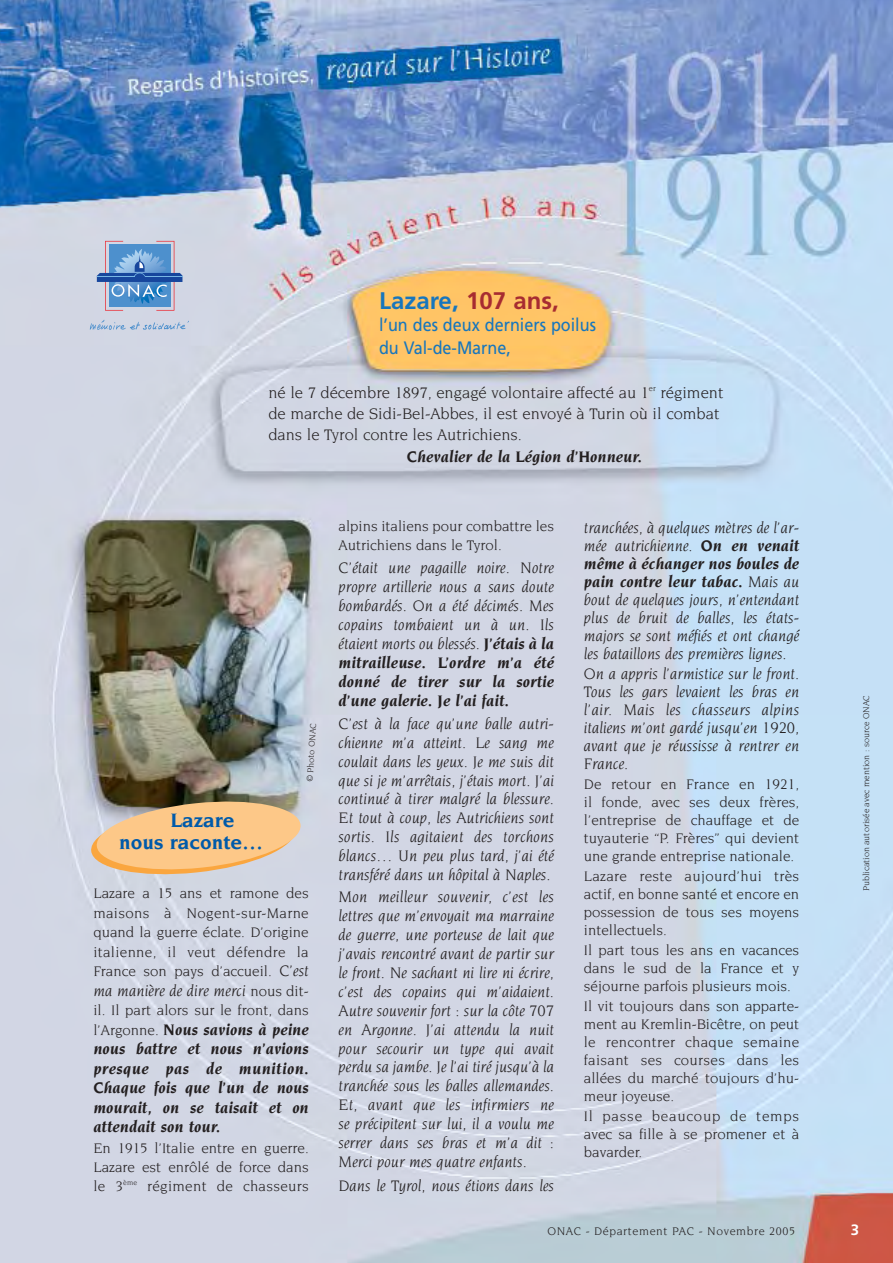
<style>
.page{position:relative;width:893px;height:1263px;background:#fff}
.page>*{position:absolute;margin:0;border:0;box-sizing:border-box;transform-origin:0 0}
.t1{font:700 24px "Frutiger";color:#1776bd}
.t2{font:700 21px/22.5px "Novarese";color:#005aaa}
.t3{font:18px/22.5px "Frutiger";color:#1776bd;scale:.9 1}
.t4{font:italic 16.5px/18.9px "Novarese";color:#231f20;text-align:justify}
.t5{font:italic 700 16.5px/19.5px "Novarese";color:#231f20;text-align:justify}
.t6{font:16.5px/21px "Novarese";color:#231f20}
.t7{font:15px/18px "Novarese";color:#231f20;text-align:justify}
.t8{font:700 15px "Frutiger";color:#fff}
.t9{font:12px "Novarese";letter-spacing:.05em;color:#231f20}
.t10{font:9px "Novarese";color:#231f20}
.s1{color:#a72c31}
.s2{font-style:italic;font-size:16.5px}
.s3{font-style:normal;font-size:15px}
.s4{font-weight:400;font-style:normal;font-size:15px}
.s5{font-weight:700}
</style>
<div class="page">
<img style="left:0;top:0;width:893px;height:1263px">
<svg style="left:89px;top:797px;width:213px;height:81px;background:#e0bc91"></svg>
<svg style="left:90px;top:320px;width:98px;height:10px"></svg>
<svg style="left:97px;top:241px;width:85px;height:70px;background:#7ca0cd"></svg>
<hr style="left:97px;top:276px;width:37px;height:1px;background:#77b6e4">
<hr style="left:145px;top:276px;width:37px;height:1px;background:#77b6e4">
<h1 class="t1" style="left:379px;top:291px;width:181px">Lazare, <span class="s1">107 ans,</span></h1>
<p class="t3" style="left:379px;top:315px;width:243px">l’un des deux derniers poilus du Val-de-Marne,</p>
<p class="t6" style="left:268px;top:383px;width:457px">né le 7 décembre 1897, engagé volontaire affecté au 1<sup>er</sup> régiment de marche de Sidi-Bel-Abbes, il est envoyé à Turin où il combat dans le Tyrol contre les Autrichiens.</p>
<p class="t5" style="left:407px;top:448px;width:237px">Chevalier de la Légion d’Honneur.</p>
<p class="t10" style="left:306px;top:782px;width:61px;rotate:-87deg">© Photo ONAC</p>
<p class="t2" style="left:119px;top:810px;width:146px;text-indent:51px">Lazare nous raconte…</p>
<p class="t7" style="left:93px;top:885px;width:217px;line-height:19.5px">Lazare a 15 ans et ramone des maisons à Nogent-sur-Marne quand la guerre éclate. D’origine italienne, il veut défendre la France son pays d’accueil. <span class="s2">C’est</span></p>
<p class="t4" style="left:93px;top:982px;width:217px">ma manière de dire merci <span class="s3">nous dit-</span></p>
<p class="t7" style="left:93px;top:1002px;width:217px">il. Il part alors sur le front, dans</p>
<p class="t5" style="left:93px;top:1021px;width:217px"><span class="s4">l’Argonne.</span> Nous savions à peine nous battre et nous n’avions presque pas de munition.<br>Chaque fois que l’un de nous mourait, on se taisait et on attendait son tour.</p>
<p class="t7" style="left:93px;top:1140px;width:217px;line-height:18.8px">En 1915 l’Italie entre en guerre.<br>Lazare est enrôlé de force dans le 3<sup>ème</sup> régiment de chasseurs</p>
<p class="t7" style="left:339px;top:518px;width:217px;line-height:18.8px">alpins italiens pour combattre les<br>Autrichiens dans le Tyrol.</p>
<p class="t4" style="left:339px;top:560px;width:217px">C’était une pagaille noire. Notre propre artillerie nous a sans doute bombardés. On a été décimés. Mes copains tombaient un à un. Ils étaient morts ou blessés. <span class="s5">J’étais à la mitrailleuse. L’ordre m’a été donné de tirer sur la sortie d’une galerie. Je l’ai fait.</span></p>
<p class="t4" style="left:339px;top:715px;width:217px">C’est à la face qu’une balle autri&shy;chienne m’a atteint. Le sang me coulait dans les yeux. Je me suis dit que si je m’arrêtais, j’étais mort. J’ai continué à tirer malgré la blessure.<br>Et tout à coup, les Autrichiens sont sortis. Ils agitaient des torchons blancs… Un peu plus tard, j’ai été transféré dans un hôpital à Naples.</p>
<p class="t4" style="left:339px;top:889px;width:217px">Mon meilleur souvenir, c’est les lettres que m’envoyait ma marraine de guerre, une porteuse de lait que j’avais rencontré avant de partir sur le front. Ne sachant ni lire ni écrire, c’est des copains qui m’aidaient.<br>Autre souvenir fort : sur la côte 707 en Argonne. J’ai attendu la nuit pour secourir un type qui avait perdu sa jambe. Je l’ai tiré jusqu’à la tranchée sous les balles allemandes.<br>Et, avant que les infirmiers ne se précipitent sur lui, il a voulu me serrer dans ses bras et m’a dit :<br>Merci pour mes quatre enfants.</p>
<p class="t4" style="left:339px;top:1178px;width:217px">Dans le Tyrol, nous étions dans les</p>
<p class="t4" style="left:584px;top:519px;width:217px;line-height:18px">tranchées, à quelques mètres de l’ar&shy;mée autrichienne. <span class="s5">On en venait même à échanger nos boules de pain contre leur tabac.</span> Mais au bout de quelques jours, n’entendant plus de bruit de balles, les états&shy;majors se sont méfiés et ont changé les bataillons des premières lignes.</p>
<p class="t4" style="left:584px;top:665px;width:217px;line-height:18px">On a appris l’armistice sur le front.<br>Tous les gars levaient les bras en l’air. Mais les chasseurs alpins italiens m’ont gardé jusqu’en 1920, avant que je réussisse à rentrer en France.</p>
<p class="t7" style="left:584px;top:776px;width:217px">De retour en France en 1921, il fonde, avec ses deux frères, l’entreprise de chauffage et de tuyauterie “P. Frères” qui devient une grande entreprise nationale.</p>
<p class="t7" style="left:584px;top:868px;width:217px">Lazare reste aujourd’hui très actif, en bonne santé et encore en possession de tous ses moyens intellectuels.</p>
<p class="t7" style="left:584px;top:942px;width:217px">Il part tous les ans en vacances dans le sud de la France et y séjourne parfois plusieurs mois.</p>
<p class="t7" style="left:584px;top:998px;width:217px">Il vit toujours dans son apparte&shy;ment au Kremlin-Bicêtre, on peut le rencontrer chaque semaine faisant ses courses dans les allées du marché toujours d’hu&shy;meur joyeuse.</p>
<p class="t7" style="left:584px;top:1108px;width:217px">Il passe beaucoup de temps avec sa fille à se promener et à bavarder.</p>
<p class="t10" style="left:862px;top:891px;width:198px;rotate:-90deg">Publication autorisée avec mention : source ONAC</p>
<p class="t9" style="left:547px;top:1226px;width:249px">ONAC - Département PAC - Novembre 2005</p>
<p class="t8" style="left:851px;top:1224px;width:10px">3</p>
</div>
